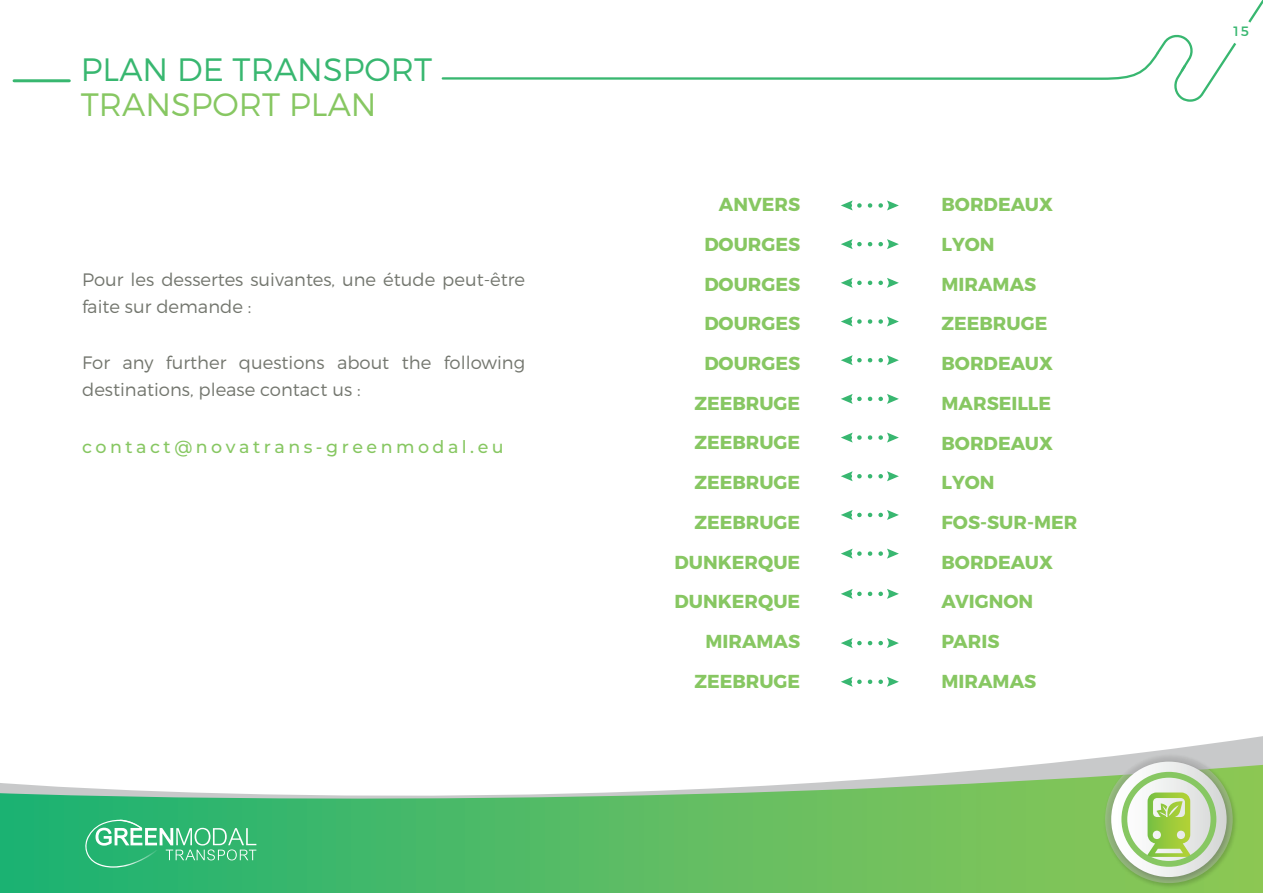
<style>
.page{position:relative;width:1263px;height:893px;background:#fff}
.page>*{position:absolute;margin:0;border:0;box-sizing:border-box;transform-origin:0 0}
.t1{font:300 32.4px "Montserrat";color:#38b770}
.t2{font:300 32.4px "Montserrat";color:#87c762}
.t3{font:700 18.75px/39.8px "Montserrat";color:#87c762}
.t4{font:300 18px/27px "Montserrat";color:#73766e}
.t5{font:500 17.4px "Montserrat";letter-spacing:.2em;color:#87c762}
.t6{font:13.5px "Montserrat";color:#38b770}
</style>
<div class="page">
<svg style="left:1033px;top:736px;width:230px;height:29px"></svg>
<svg style="left:0;top:765px;width:1263px;height:128px"></svg>
<img style="left:1101px;top:752px;width:139px;height:138px">
<svg style="left:1105px;top:755px;width:128px;height:128px;background:#98b088"></svg>
<svg style="left:1111px;top:762px;width:115px;height:115px"></svg>
<svg style="left:1121px;top:772px;width:95px;height:95px"></svg>
<svg style="left:85px;top:820px;width:171px;height:48px;background:#4ec187"></svg>
<svg style="left:841px;top:200px;width:12px;height:10px"></svg>
<svg style="left:859px;top:200px;width:40px;height:10px"></svg>
<svg style="left:841px;top:239px;width:12px;height:10px"></svg>
<svg style="left:859px;top:239px;width:40px;height:10px"></svg>
<svg style="left:841px;top:278px;width:12px;height:10px"></svg>
<svg style="left:859px;top:278px;width:40px;height:10px"></svg>
<svg style="left:841px;top:316px;width:12px;height:10px"></svg>
<svg style="left:859px;top:316px;width:40px;height:10px"></svg>
<svg style="left:841px;top:355px;width:12px;height:10px"></svg>
<svg style="left:859px;top:355px;width:40px;height:10px"></svg>
<svg style="left:841px;top:394px;width:12px;height:10px"></svg>
<svg style="left:859px;top:394px;width:40px;height:10px"></svg>
<svg style="left:841px;top:433px;width:12px;height:10px"></svg>
<svg style="left:859px;top:433px;width:40px;height:10px"></svg>
<svg style="left:841px;top:471px;width:12px;height:10px"></svg>
<svg style="left:859px;top:471px;width:40px;height:10px"></svg>
<svg style="left:841px;top:510px;width:12px;height:10px"></svg>
<svg style="left:859px;top:510px;width:40px;height:10px"></svg>
<svg style="left:841px;top:549px;width:12px;height:10px"></svg>
<svg style="left:859px;top:549px;width:40px;height:10px"></svg>
<svg style="left:841px;top:589px;width:12px;height:10px"></svg>
<svg style="left:859px;top:589px;width:40px;height:10px"></svg>
<svg style="left:841px;top:638px;width:12px;height:10px"></svg>
<svg style="left:859px;top:638px;width:40px;height:10px"></svg>
<svg style="left:841px;top:677px;width:12px;height:10px"></svg>
<svg style="left:859px;top:677px;width:40px;height:10px"></svg>
<hr style="left:14px;top:79px;width:55px;height:3px;background:#38b770">
<svg style="left:442px;top:0;width:821px;height:102px"></svg>
<div style="left:1229px;top:20px;width:26px;height:25px;background:#fff;border-radius:50%"></div>
<h1 class="t1" style="left:81px;top:50px;width:353px">PLAN DE TRANSPORT</h1>
<h1 class="t2" style="left:81px;top:85px;width:297px">TRANSPORT PLAN</h1>
<p class="t4" style="left:82px;top:266px;width:444px">Pour les dessertes suivantes, une étude peut-être faite sur demande :</p>
<p class="t4" style="left:82px;top:349px;width:444px">For any further questions about the following destinations, please contact us :</p>
<p class="t5" style="left:82px;top:435px;width:423px">contact@novatrans-greenmodal.eu</p>
<p class="t3" style="left:674px;top:183px;width:127px;text-align:right">ANVERS<br>DOURGES<br>DOURGES<br>DOURGES<br>DOURGES<br>ZEEBRUGE<br>ZEEBRUGE<br>ZEEBRUGE<br>ZEEBRUGE<br>DUNKERQUE</p>
<p class="t3" style="left:941px;top:183px;width:137px">BORDEAUX<br>LYON<br>MIRAMAS<br>ZEEBRUGE<br>BORDEAUX<br>MARSEILLE<br>BORDEAUX<br>LYON<br>FOS-SUR-MER<br>BORDEAUX</p>
<p class="t3" style="left:674px;top:580px;width:127px">DUNKERQUE</p>
<p class="t3" style="left:941px;top:580px;width:96px">AVIGNON<br>PARIS<br>MIRAMAS</p>
<p class="t3" style="left:694px;top:620px;width:107px;text-align:center">MIRAMAS<br>ZEEBRUGE</p>
<p class="t6" style="left:1232px;top:21px;width:18px">15</p>
</div>
